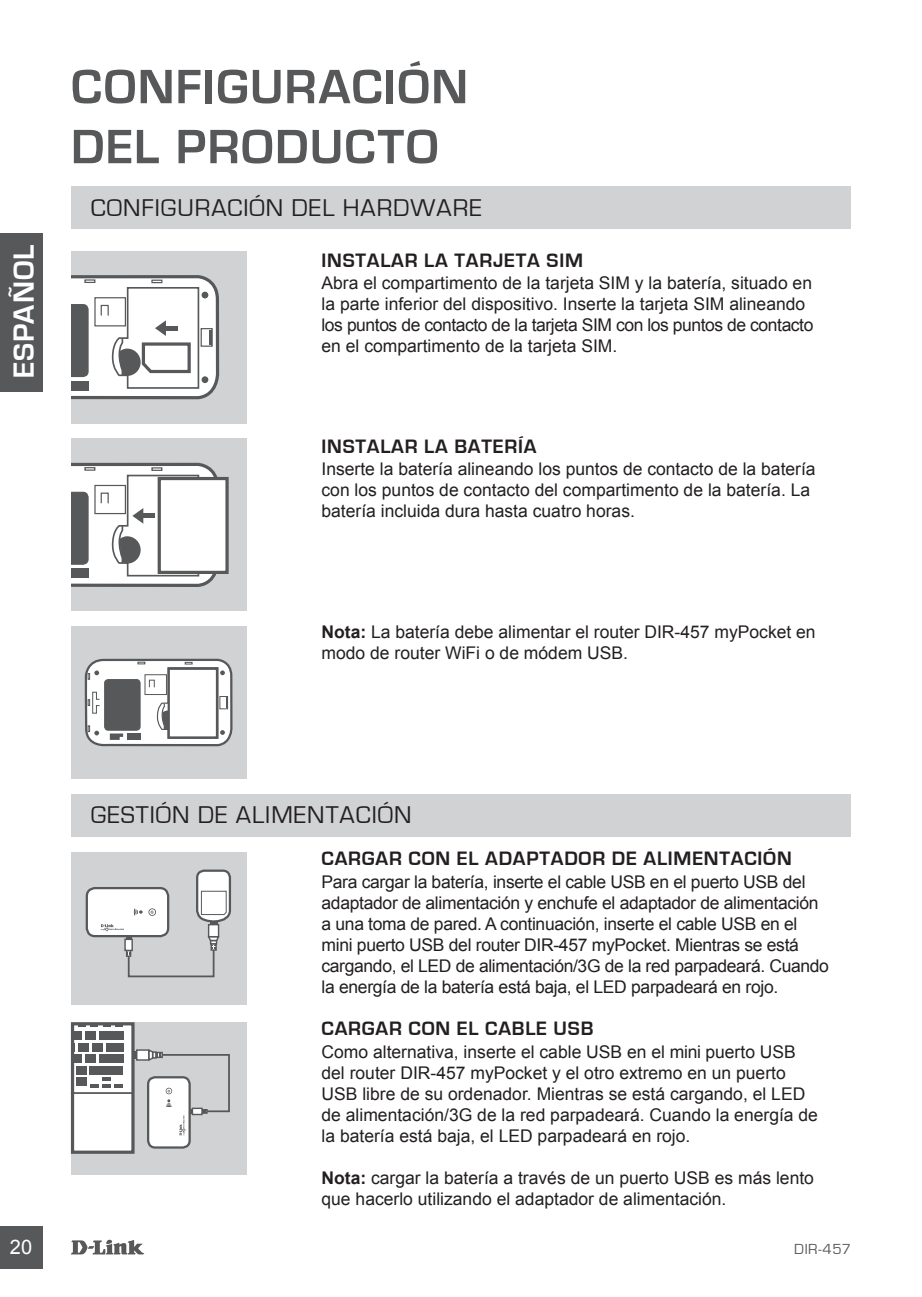
<style>
.page{position:relative;width:922px;height:1297px;background:#fff}
.page>*{position:absolute;margin:0;border:0;box-sizing:border-box;transform-origin:0 0}
.t1{font:700 50px/60px "Eurostile";letter-spacing:.025em;color:#57585a}
.t2{font:700 30px "Eurostile";letter-spacing:.03em;color:#fff}
.t3{font:25px "Eurostile";letter-spacing:.04em;color:#231f20}
.t4{font:700 20px "Eurostile";letter-spacing:.04em;color:#231f20}
.t5{font:20px "Arial";color:#fff}
.t6{font:17.5px/21px "Arial";color:#231f20}
.t7{font:17.5px/21px "Arial";letter-spacing:-.02em;color:#231f20}
.t8{font:15px "Eurostile";letter-spacing:.035em;color:#57585a}
.s1{font-weight:700}
</style>
<div class="page">
<div style="left:0;top:1226px;width:43px;height:43px;background:#57585a"></div>
<div style="left:71px;top:187px;width:779px;height:42px;background:#d1d2d4"></div>
<div style="left:71px;top:794px;width:779px;height:43px;background:#d1d2d4"></div>
<div style="left:71px;top:1022px;width:175px;height:153px;background:#d1d2d4"></div>
<svg style="left:221px;top:1054px;width:9px;height:59px"></svg>
<div style="left:71px;top:852px;width:175px;height:153px;background:#d1d2d4"></div>
<svg style="left:221px;top:869px;width:10px;height:53px"></svg>
<div style="left:71px;top:439px;width:175px;height:172px;background:#d1d2d4"></div>
<div style="left:158px;top:477px;width:70px;height:97px;background:#fff;border:3px solid #57585a"></div>
<div style="left:71px;top:251px;width:175px;height:173px;background:#d1d2d4"></div>
<svg style="left:70px;top:275px;width:151px;height:980px"></svg>
<svg style="left:71px;top:276px;width:146px;height:125px;background:#d4d4d5"></svg>
<div style="left:0;top:242px;width:71px;height:372px;background:#fff"></div>
<div style="left:71px;top:626px;width:175px;height:153px;background:#d1d2d4"></div>
<svg style="left:84px;top:658px;width:149px;height:89px;background:#bdbebf"></svg>
<div style="left:127px;top:733px;width:13px;height:7px;background:#57585a"></div>
<div style="left:167px;top:668px;width:51px;height:71px;background:#fff;border:2px solid #57585a"></div>
<div style="left:0;top:233px;width:43px;height:159px;background:#57585a"></div>
<h2 class="t2" style="left:7px;top:378px;width:134px;rotate:-90deg">ESPAÑOL</h2>
<h1 class="t1" style="left:71px;top:58px;width:398px">CONFIGURACIÓN<br>DEL PRODUCTO</h1>
<h3 class="t3" style="left:91px;top:194px;width:392px">CONFIGURACIÓN DEL HARDWARE</h3>
<p class="t4" style="left:321px;top:249px;width:263px">INSTALAR LA TARJETA SIM</p>
<p class="t6" style="left:321px;top:273px;width:493px">Abra el compartimento de la tarjeta SIM y la batería, situado en la parte inferior del dispositivo. Inserte la tarjeta SIM alineando los puntos de contacto de la tarjeta SIM con los puntos de contacto en el compartimento de la tarjeta SIM.</p>
<p class="t4" style="left:321px;top:436px;width:216px">INSTALAR LA BATERÍA</p>
<p class="t6" style="left:321px;top:459px;width:495px">Inserte la batería alineando los puntos de contacto de la batería con los puntos de contacto del compartimento de la batería. La batería incluida dura hasta cuatro horas.</p>
<p class="t6" style="left:321px;top:622px;width:495px"><span class="s1">Nota:</span> La batería debe alimentar el router DIR-457 myPocket en modo de router WiFi o de módem USB.</p>
<h3 class="t3" style="left:91px;top:802px;width:322px">GESTIÓN DE ALIMENTACIÓN</h3>
<p class="t4" style="left:321px;top:848px;width:471px">CARGAR CON EL ADAPTADOR DE ALIMENTACIÓN</p>
<p class="t7" style="left:321px;top:871px;width:509px">Para cargar la batería, inserte el cable USB en el puerto USB del adaptador de alimentación y enchufe el adaptador de alimentación a una toma de pared. A continuación, inserte el cable USB en el mini puerto USB del router DIR-457 myPocket. Mientras se está cargando, el LED de alimentación/3G de la red parpadeará. Cuando la energía de la batería está baja, el LED parpadeará en rojo.</p>
<p class="t4" style="left:321px;top:1018px;width:273px">CARGAR CON EL CABLE USB</p>
<p class="t6" style="left:321px;top:1041px;width:498px">Como alternativa, inserte el cable USB en el mini puerto USB del router DIR-457 myPocket y el otro extremo en un puerto USB libre de su ordenador. Mientras se está cargando, el LED de alimentación/3G de la red parpadeará. Cuando la energía de la batería está baja, el LED parpadeará en rojo.</p>
<p class="t6" style="left:321px;top:1167px;width:494px"><span class="s1">Nota:</span> cargar la batería a través de un puerto USB es más lento que hacerlo utilizando el adaptador de alimentación.</p>
<p class="t5" style="left:10px;top:1234px;width:24px">20</p>
<p class="t8" style="left:794px;top:1241px;width:58px">DIR-457</p>
</div>
